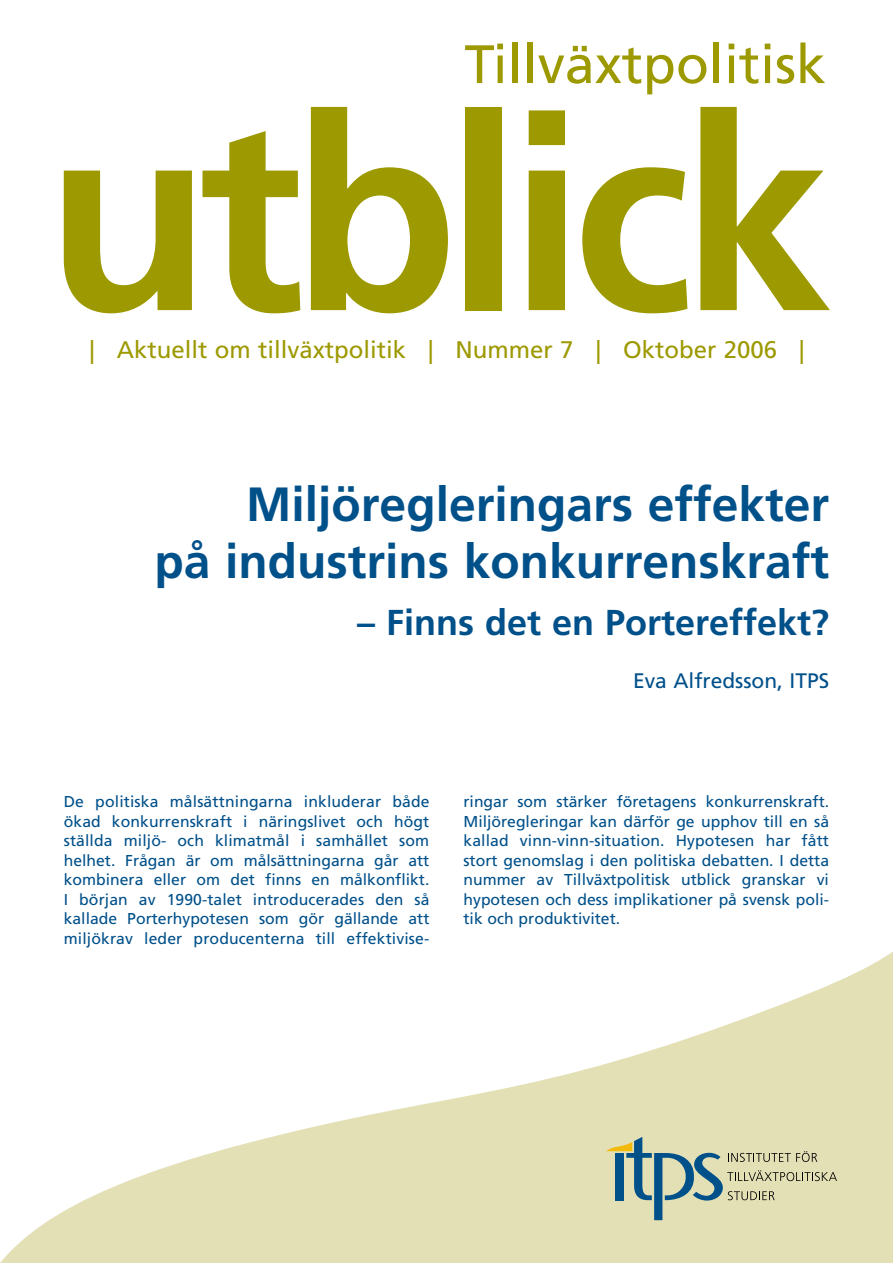
<style>
.page{position:relative;width:893px;height:1263px;background:#fff}
.page>*{position:absolute;margin:0;border:0;box-sizing:border-box;transform-origin:0 0}
.t1{font:700 48px/57px "Frutiger";color:#00508a;text-align:right}
.t2{font:700 36px "Frutiger";color:#00508a}
.t3{font:24px "Frutiger";color:#9d9900}
.t4{font:21px "Frutiger";color:#00508a}
.t5{font:15.75px/19.5px "Frutiger";color:#00508a;text-align:justify}
</style>
<div class="page">
<svg style="left:0;top:952px;width:893px;height:311px"></svg>
<svg style="left:606px;top:1137px;width:231px;height:83px;background:#bdc5a9"></svg>
<svg style="left:64px;top:171px;width:128px;height:142px"></svg>
<svg style="left:202px;top:131px;width:98px;height:182px"></svg>
<svg style="left:311px;top:107px;width:137px;height:206px"></svg>
<div style="left:465px;top:107px;width:37px;height:203px;background:#9d9900"></div>
<svg style="left:529px;top:110px;width:36px;height:200px;background:#a9a621"></svg>
<svg style="left:582px;top:167px;width:105px;height:146px"></svg>
<svg style="left:700px;top:107px;width:130px;height:203px"></svg>
<svg style="left:465px;top:44px;width:38px;height:39px"></svg>
<div style="left:513px;top:43px;width:5px;height:40px;background:#9d9900"></div>
<div style="left:528px;top:43px;width:5px;height:40px;background:#9d9900"></div>
<svg style="left:538px;top:46px;width:103px;height:38px"></svg>
<svg style="left:647px;top:55px;width:59px;height:39px"></svg>
<div style="left:714px;top:43px;width:5px;height:40px;background:#9d9900"></div>
<svg style="left:729px;top:44px;width:29px;height:40px"></svg>
<svg style="left:765px;top:44px;width:5px;height:39px"></svg>
<svg style="left:777px;top:55px;width:17px;height:29px"></svg>
<svg style="left:800px;top:43px;width:25px;height:40px"></svg>
<h3 class="t3" style="left:89px;top:336px;width:717px">| Aktuellt om tillväxtpolitik | Nummer 7 | Oktober 2006 |</h3>
<h1 class="t1" style="left:154px;top:476px;width:676px">Miljöregleringars effekter<br>på industrins konkurrenskraft</h1>
<h2 class="t2" style="left:357px;top:601px;width:474px">– Finns det en Portereffekt?</h2>
<h3 class="t4" style="left:633px;top:669px;width:198px">Eva Alfredsson, ITPS</h3>
<p class="t5" style="left:64px;top:792px;width:367px">De politiska målsättningarna inkluderar både ökad konkurrenskraft i näringslivet och högt ställda miljö- och klimatmål i samhället som helhet. Frågan är om målsättningarna går att kombinera eller om det finns en målkonflikt.<br>I början av 1990-talet introducerades den så kallade Porterhypotesen som gör gällande att miljökrav leder producenterna till effektivise-</p>
<p class="t5" style="left:463px;top:792px;width:367px">ringar som stärker företagens konkurrenskraft.<br>Miljöregleringar kan därför ge upphov till en så kallad vinn-vinn-situation. Hypotesen har fått stort genomslag i den politiska debatten. I detta nummer av Tillväxtpolitisk utblick granskar vi hypotesen och dess implikationer på svensk poli&shy;tik och produktivitet.</p>
</div>
